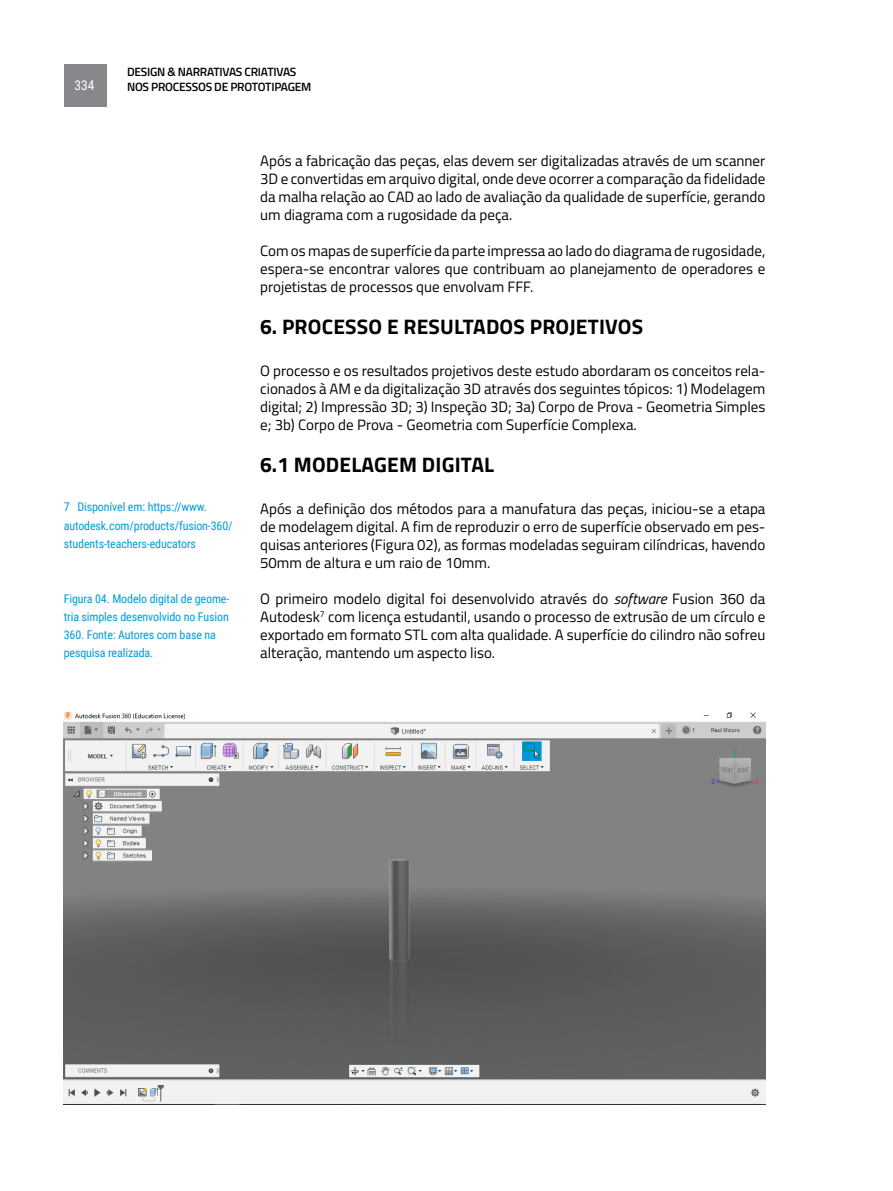
<style>
.page{position:relative;width:893px;height:1191px;background:#fff}
.page>*{position:absolute;margin:0;border:0;box-sizing:border-box;transform-origin:0 0}
.t1{font:700 21px "Titillium Web";letter-spacing:.01em;color:#000}
.t2{font:15px/18px "Titillium Web";color:#000;text-align:justify}
.t3{font:13.5px "Roboto Condensed";color:#fff}
.t4{font:12px/18px "Roboto Condensed";letter-spacing:-.01em;color:#009cde}
.t5{font:600 12px/15px "Titillium Web";letter-spacing:-.02em;color:#000}
.s1{font-style:italic}
</style>
<div class="page">
<div style="left:64px;top:64px;width:42px;height:42px;background:#89878c"></div>
<img style="left:64px;top:711px;width:701px;height:394px">
<p class="t3" style="left:75px;top:76px;width:22px">334</p>
<p class="t5" style="left:127px;top:64px;width:186px">DESIGN &amp; NARRATIVAS CRIATIVAS<br>NOS PROCESSOS DE PROTOTIPAGEM</p>
<p class="t4" style="left:64px;top:498px;width:170px">7 Disponível em: https://www. autodesk.com/products/fusion-360/ students-teachers-educators</p>
<p class="t4" style="left:64px;top:589px;width:167px">Figura 04. Modelo digital de geome&shy;tria simples desenvolvido no Fusion<br>360. Fonte: Autores com base na pesquisa realizada.</p>
<p class="t2" style="left:260px;top:151px;width:507px">Após a fabricação das peças, elas devem ser digitalizadas através de um scanner 3D e convertidas em arquivo digital, onde deve ocorrer a comparação da fidelidade da malha relação ao CAD ao lado de avaliação da qualidade de superfície, gerando um diagrama com a rugosidade da peça.</p>
<p class="t2" style="left:260px;top:241px;width:507px">Com os mapas de superfície da parte impressa ao lado do diagrama de rugosidade, espera-se encontrar valores que contribuam ao planejamento de operadores e projetistas de processos que envolvam FFF.</p>
<h1 class="t1" style="left:260px;top:310px;width:384px">6. PROCESSO E RESULTADOS PROJETIVOS</h1>
<p class="t2" style="left:260px;top:361px;width:507px">O processo e os resultados projetivos deste estudo abordaram os conceitos rela&shy;cionados à AM e da digitalização 3D através dos seguintes tópicos: 1) Modelagem digital; 2) Impressão 3D; 3) Inspeção 3D; 3a) Corpo de Prova - Geometria Simples e; 3b) Corpo de Prova - Geometria com Superfície Complexa.</p>
<h1 class="t1" style="left:260px;top:448px;width:236px">6.1 MODELAGEM DIGITAL</h1>
<p class="t2" style="left:260px;top:499px;width:507px">Após a definição dos métodos para a manufatura das peças, iniciou-se a etapa de modelagem digital. A fim de reproduzir o erro de superfície observado em pes&shy;quisas anteriores (Figura 02), as formas modeladas seguiram cilíndricas, havendo 50mm de altura e um raio de 10mm.</p>
<p class="t2" style="left:260px;top:589px;width:507px">O primeiro modelo digital foi desenvolvido através do <span class="s1">software</span> Fusion 360 da Autodesk<sup>7</sup> com licença estudantil, usando o processo de extrusão de um círculo e exportado em formato STL com alta qualidade. A superfície do cilindro não sofreu alteração, mantendo um aspecto liso.</p>
</div>
